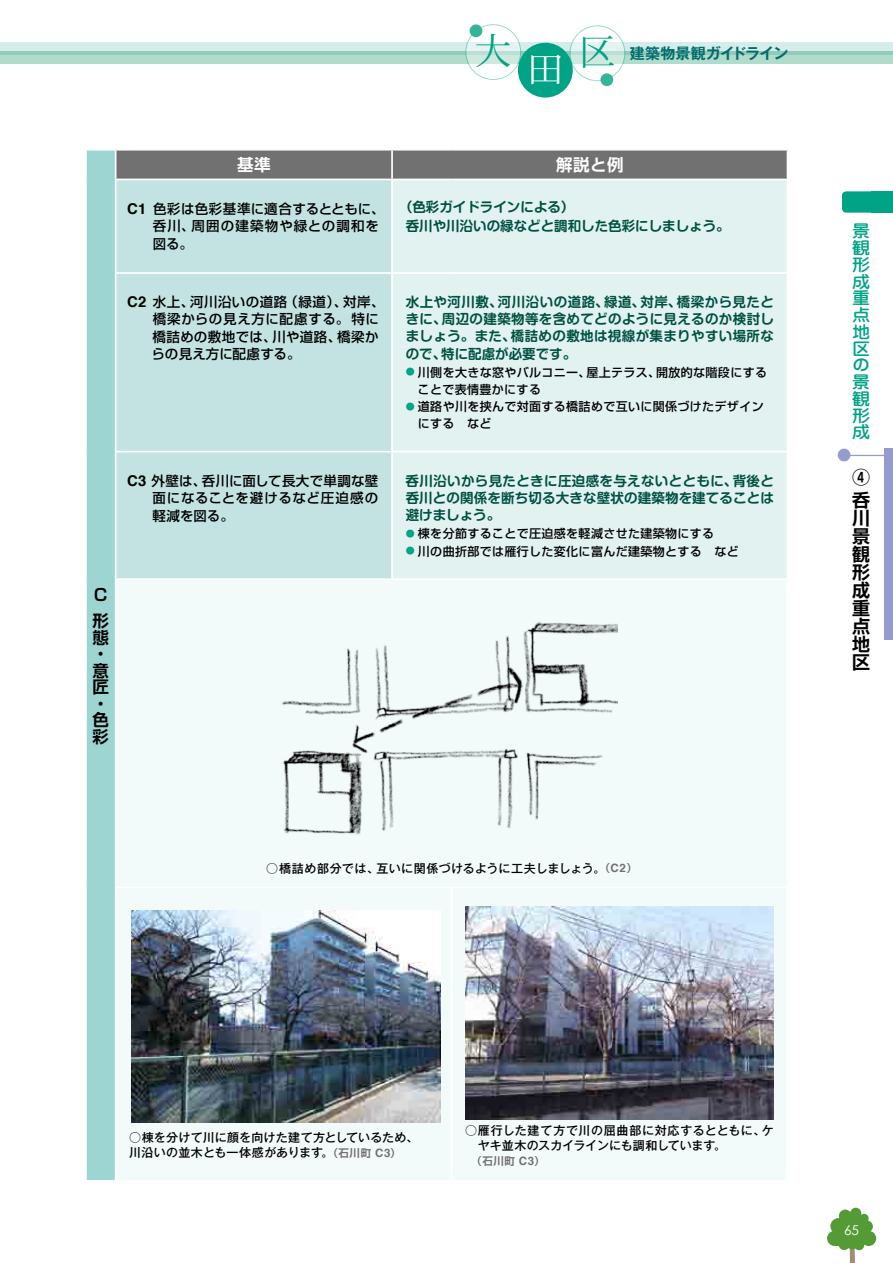
<style>
.page{position:relative;width:893px;height:1263px;background:#fff}
.page>*{position:absolute;margin:0;border:0;box-sizing:border-box;transform-origin:0 0}
.t1{font:36px "Koz Min Pro";color:#00a385}
.t2{font:36px "Koz Min Pro";color:#fff}
.t3{font:700 18px/18px "Shin Go Pro De";color:#000}
.t4{font:500 16.8px/16.8px "Jun 34 Pro";color:#00a385;text-align:justify;scale:1.08 1}
.t5{font:700 16.5px/16.5px "Shin Go Pro De";color:#000}
.t6{font:700 16.5px "Shin Go Pro De";letter-spacing:.03em;color:#fff}
.t7{font:700 15px "Gothic MB101 Pro De";letter-spacing:-.015em;color:#006d6b}
.t8{font:700 13.5px/17.2px "Shin M Go Pro De";letter-spacing:.01em;color:#005140;text-align:justify}
.t9{font:500 13.5px/17.2px "Shin Go Pro";letter-spacing:.03em;color:#000}
.t10{font:13.5px "Century Gothic";color:#fff}
.t11{font:500 12px/15px "Gothic MB101 Pro";letter-spacing:.015em;color:#000}
.t12{font:500 12px/17.2px "Shin Go Pro";letter-spacing:.03em;color:#000}
.t13{font:700 10.5px "Shin Go Pro De";color:#727171}
.s1{font-family:"Helvetica";font-weight:700;font-size:14.85px}
.s2{font-size:9px;color:#00a385}
.s3{font-family:"Shin Go Pro De";font-weight:700;font-size:10.5px;color:#727171}
.s4{font-family:"Helvetica";font-weight:700;font-size:11.55px;color:#727171}
.s5{font-family:"Helvetica";font-size:11.55px}
</style>
<div class="page">
<div style="left:842px;top:191px;width:51px;height:22px;background:#00a385;border-radius:4px"></div>
<div style="left:872px;top:191px;width:21px;height:22px;background:#00a385"></div>
<svg style="left:830px;top:1208px;width:43px;height:55px"></svg>
<div style="left:827px;top:1231px;width:15px;height:15px;background:#549b35;border-radius:50%"></div>
<div style="left:861px;top:1231px;width:15px;height:15px;background:#549b35;border-radius:50%"></div>
<div style="left:0;top:51px;width:893px;height:13px;background:#b1dbcb"></div>
<svg style="left:0;top:43px;width:893px;height:12px;background:#bee0da"></svg>
<svg style="left:466px;top:25px;width:55px;height:55px"></svg>
<div style="left:466px;top:24px;width:55px;height:56px;border:1px solid #00a385;border-radius:50%"></div>
<div style="left:470px;top:24px;width:12px;height:13px;background:#35b597;border-radius:50%"></div>
<div style="left:518px;top:43px;width:55px;height:55px;background:#00a385;border-radius:50%"></div>
<svg style="left:570px;top:26px;width:55px;height:55px"></svg>
<div style="left:570px;top:26px;width:55px;height:55px;border:1px solid #00a385;border-radius:50%"></div>
<div style="left:600px;top:73px;width:13px;height:13px;background:#35b597;border-radius:50%"></div>
<div style="left:884px;top:449px;width:9px;height:191px;background:#969bcd"></div>
<hr style="left:846px;top:455px;width:43px;height:1px;background:#969bcd">
<div style="left:838px;top:449px;width:12px;height:12px;background:#969bcd;border-radius:50%"></div>
<div style="left:86px;top:150px;width:30px;height:1031px;background:#9dd5d2"></div>
<div style="left:117px;top:180px;width:274px;height:398px;background:#c2e3e1"></div>
<div style="left:393px;top:180px;width:394px;height:398px;background:#e2f2f1"></div>
<div style="left:117px;top:580px;width:669px;height:600px;background:#f3fafa"></div>
<hr style="left:85px;top:149px;width:31px;height:2px;background:#fff">
<hr style="left:85px;top:151px;width:2px;height:28px;background:#fff">
<hr style="left:115px;top:151px;width:2px;height:28px;background:#fff">
<svg style="left:116px;top:150px;width:672px;height:29px;background:#777676"></svg>
<hr style="left:85px;top:179px;width:2px;height:94px;background:#fff">
<hr style="left:115px;top:179px;width:277px;height:1px;background:#fff">
<hr style="left:115px;top:180px;width:2px;height:92px;background:#fff">
<hr style="left:85px;top:273px;width:2px;height:179px;background:#fff">
<hr style="left:115px;top:272px;width:277px;height:2px;background:#fff">
<hr style="left:115px;top:274px;width:2px;height:177px;background:#fff">
<hr style="left:392px;top:272px;width:60px;height:2px;background:#fff">
<hr style="left:452px;top:272px;width:336px;height:2px;background:#fff">
<hr style="left:85px;top:452px;width:2px;height:127px;background:#fff">
<hr style="left:115px;top:451px;width:277px;height:1px;background:#fff">
<hr style="left:115px;top:452px;width:2px;height:126px;background:#fff">
<hr style="left:392px;top:451px;width:60px;height:1px;background:#fff">
<hr style="left:452px;top:451px;width:336px;height:1px;background:#fff">
<hr style="left:85px;top:579px;width:2px;height:308px;background:#fff">
<hr style="left:115px;top:578px;width:277px;height:2px;background:#fff">
<hr style="left:115px;top:580px;width:2px;height:307px;background:#fff">
<hr style="left:85px;top:887px;width:2px;height:293px;background:#fff">
<hr style="left:115px;top:887px;width:277px;height:1px;background:#fff">
<hr style="left:115px;top:888px;width:2px;height:292px;background:#fff">
<hr style="left:392px;top:887px;width:60px;height:1px;background:#fff">
<hr style="left:452px;top:887px;width:336px;height:1px;background:#fff">
<hr style="left:451px;top:888px;width:1px;height:292px;background:#fff">
<hr style="left:85px;top:1180px;width:31px;height:2px;background:#fff">
<img style="left:465px;top:907px;width:308px;height:212px">
<img style="left:132px;top:910px;width:308px;height:213px">
<img style="left:276px;top:615px;width:342px;height:226px">
<h1 class="t1" style="left:475px;top:25px;width:37px">大</h1>
<h1 class="t2" style="left:527px;top:43px;width:37px">田</h1>
<h1 class="t1" style="left:579px;top:27px;width:37px">区</h1>
<p class="t7" style="left:630px;top:41px;width:160px">建築物景観ガイドライン</p>
<p class="t5" style="left:93px;top:579px;width:18px;line-height:26.4px">Ｃ形</p>
<p class="t5" style="left:93px;top:627px;width:18px">態・意匠・色彩</p>
<p class="t6" style="left:237px;top:151px;width:35px">基準</p>
<p class="t6" style="left:556px;top:151px;width:69px">解説と例</p>
<p class="t9" style="left:153px;top:199px;width:233px;text-indent:-26px"><span class="s1">C1</span> 色彩は色彩基準に適合するとともに、呑川、周囲の建築物や緑との調和を図る。</p>
<p class="t8" style="left:406px;top:196px;width:326px;line-height:19.4px;text-indent:-7px">（色彩ガイドラインによる）<br>呑川や川沿いの緑などと調和した色彩にしましょう。</p>
<p class="t9" style="left:152px;top:292px;width:234px;text-indent:-24px"><span class="s1">C2</span> 水上、河川沿いの道路（緑道）、対岸、橋梁からの見え方に配慮する。特に橋詰めの敷地では、川や道路、橋梁からの見え方に配慮する。</p>
<p class="t8" style="left:406px;top:291px;width:370px">水上や河川敷、河川沿いの道路、緑道、対岸、橋梁から見たときに、周辺の建築物等を含めてどのように見えるのか検討しましょう。また、橋詰めの敷地は視線が集まりやすい場所なので、特に配慮が必要です。</p>
<p class="t12" style="left:418px;top:362px;width:351px;text-indent:-12px"><span class="s2">●</span> 川側を大きな窓やバルコニー、屋上テラス、開放的な階段にすることで表情豊かにする</p>
<p class="t12" style="left:418px;top:396px;width:347px;text-indent:-12px"><span class="s2">●</span> 道路や川を挟んで対面する橋詰めで互いに関係づけたデザインにする など</p>
<p class="t9" style="left:153px;top:471px;width:227px;text-align:justify;text-indent:-25px"><span class="s1">C3</span> 外壁は、呑川に面して長大で単調な壁面になることを避けるなど圧迫感の軽減を図る。</p>
<p class="t8" style="left:406px;top:470px;width:370px">呑川沿いから見たときに圧迫感を与えないとともに、背後と呑川との関係を断ち切る大きな壁状の建築物を建てることは避けましょう。</p>
<p class="t12" style="left:406px;top:524px;width:310px"><span class="s2">●</span> 棟を分節することで圧迫感を軽減させた建築物にする</p>
<p class="t12" style="left:406px;top:541px;width:335px"><span class="s2">●</span> 川の曲折部では雁行した変化に富んだ建築物とする など</p>
<p class="t11" style="left:266px;top:859px;width:372px">○橋詰め部分では、互いに関係づけるように工夫しましょう。<span class="s3">（</span><span class="s4">C2</span><span class="s3">）</span></p>
<p class="t4" style="left:852px;top:221px;width:18px">景観形成重点地区の景観形成</p>
<h2 class="t3" style="left:852px;top:463px;width:19px;line-height:23.5px">④呑</h2>
<h2 class="t3" style="left:852px;top:507px;width:19px;text-align:justify">川景観形成重点地区</h2>
<p class="t11" style="left:129px;top:1128px;width:291px">○棟を分けて川に顔を向けた建て方としているため、川沿いの並木とも一体感があります。<span class="s3">（石川町</span> <span class="s4">C3</span><span class="s3">）</span></p>
<p class="t11" style="left:478px;top:1121px;width:297px;text-indent:-13px">○雁行した建て方で川の屈曲部に対応するとともに、ケヤキ並木のスカイラインにも調和しています。</p>
<p class="t13" style="left:472px;top:1152px;width:75px">（石川町 <span class="s5">C3</span>）</p>
<p class="t10" style="left:844px;top:1222px;width:16px">65</p>
</div>
